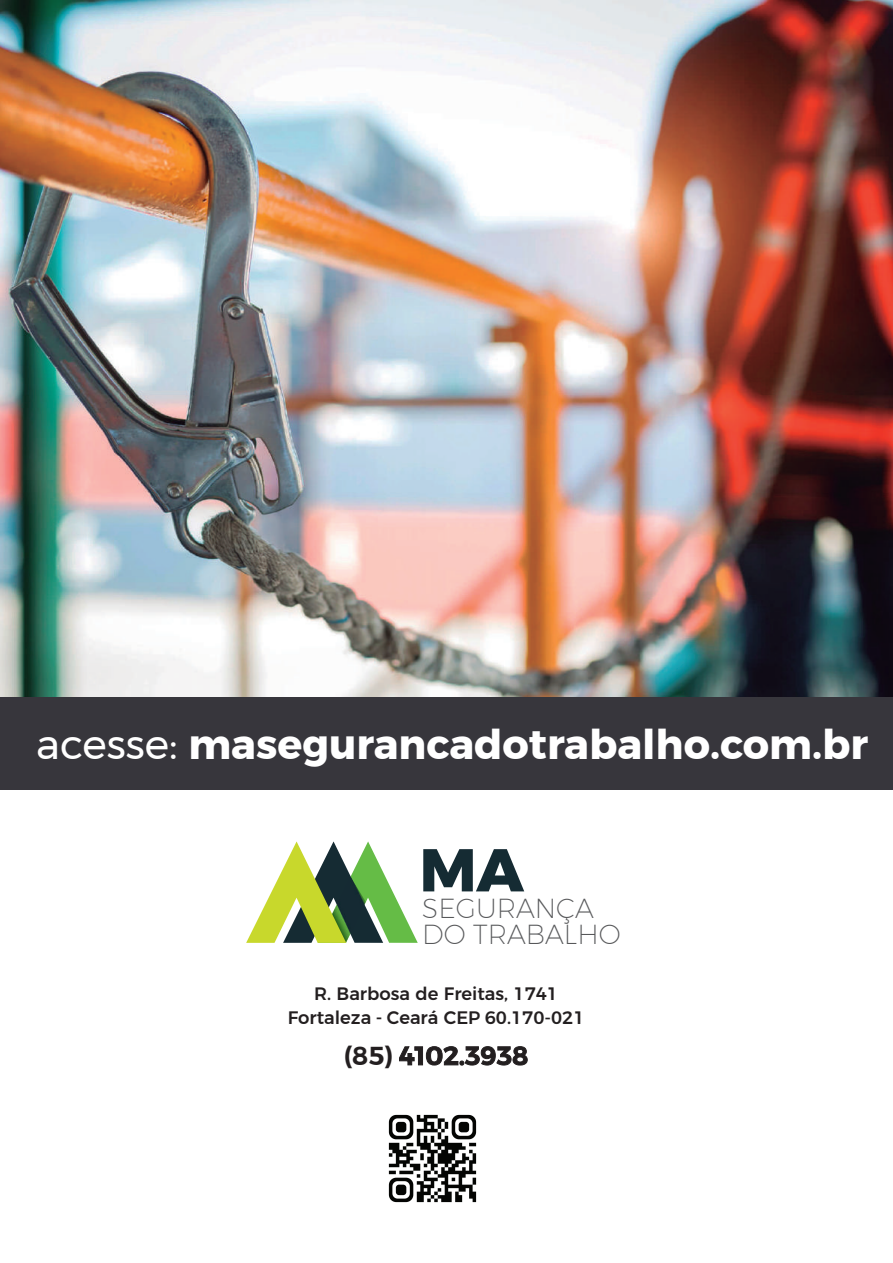
<style>
.page{position:relative;width:893px;height:1263px;background:#fff}
.page>*{position:absolute;margin:0;border:0;box-sizing:border-box;transform-origin:0 0}
.t1{font:800 60.3px "Montserrat";color:#152b33}
.t2{font:700 41.4px "Montserrat";color:#fff}
.t3{font:200 26.85px/25.8px "Montserrat";color:#57585a}
.t4{font:600 25.8px "Montserrat";color:#231f20}
.t5{font:500 18px/24px "Montserrat";color:#231f20;text-align:center}
.s1{font-weight:400}
</style>
<div class="page">
<svg style="left:246px;top:841px;width:172px;height:102px"></svg>
<img style="left:0;top:0;width:893px;height:698px">
<div style="left:0;top:698px;width:893px;height:92px;background:#37363c"></div>
<img style="left:388px;top:1114px;width:89px;height:89px">
<h2 class="t2" style="left:36px;top:711px;width:834px"><span class="s1">acesse:</span> masegurancadotrabalho.com.br</h2>
<h1 class="t1" style="left:420px;top:821px;width:106px">MA</h1>
<h3 class="t3" style="left:422px;top:895px;width:200px">SEGURANÇA<br>DO TRABALHO</h3>
<p class="t5" style="left:288px;top:980px;width:298px">R. Barbosa de Freitas, 1741<br>Fortaleza - Ceará CEP 60.170-021</p>
<h3 class="t4" style="left:344px;top:1035px;width:186px">(85) 4102.3938</h3>
</div>
